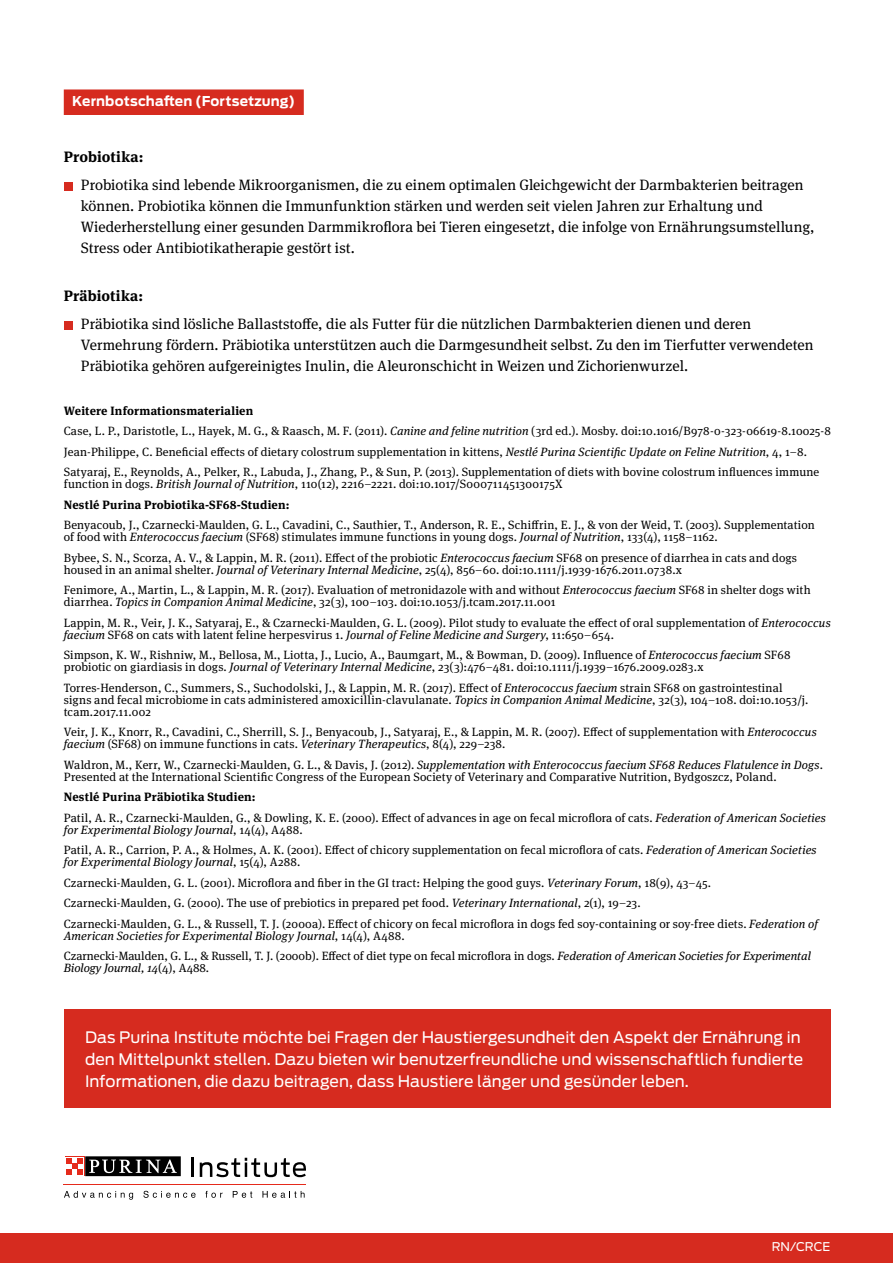
<style>
.page{position:relative;width:893px;height:1263px;background:#fff}
.page>*{position:absolute;margin:0;border:0;box-sizing:border-box;transform-origin:0 0}
.t1{font:15.75px/21.8px "Antenna";color:#fff}
.t2{font:15px/21px "Meta Serif Pro";letter-spacing:.005em;color:#000}
.t3{font:700 15px "Meta Serif Pro";letter-spacing:.01em;color:#000}
.t4{font:700 13.5px "Antenna";letter-spacing:.01em;color:#fff}
.t5{font:12px/20.5px "Meta Serif Pro";letter-spacing:.01em;color:#000}
.t6{font:italic 12px "Meta Serif Pro";color:#000}
.t7{font:12px "Antenna";letter-spacing:-.005em;color:#fff}
.s1{font-weight:700}
.s2{font-style:italic}
.s3{font-style:normal}
</style>
<div class="page">
<div style="left:0;top:1233px;width:893px;height:30px;background:#d62b1f"></div>
<hr style="left:64px;top:1184px;width:242px;height:1px;background:#e52a1b">
<svg style="left:192px;top:1158px;width:2px;height:19px"></svg>
<svg style="left:200px;top:1158px;width:106px;height:19px"></svg>
<svg style="left:64px;top:1191px;width:69px;height:9px"></svg>
<svg style="left:143px;top:1191px;width:53px;height:7px"></svg>
<svg style="left:205px;top:1191px;width:18px;height:7px"></svg>
<svg style="left:233px;top:1191px;width:19px;height:7px"></svg>
<svg style="left:262px;top:1191px;width:43px;height:7px"></svg>
<svg style="left:85px;top:1176px;width:96px;height:1px"></svg>
<svg style="left:65px;top:1156px;width:20px;height:20px"></svg>
<div style="left:85px;top:1156px;width:96px;height:20px;background:#000"></div>
<svg style="left:89px;top:1159px;width:88px;height:14px"></svg>
<div style="left:65px;top:1157px;width:19px;height:18px;background:#fff"></div>
<svg style="left:66px;top:1158px;width:17px;height:17px"></svg>
<div style="left:64px;top:89px;width:240px;height:26px;background:#d62b1f"></div>
<div style="left:64px;top:182px;width:8px;height:8px;background:#d62b1f"></div>
<div style="left:64px;top:321px;width:8px;height:8px;background:#d62b1f"></div>
<div style="left:64px;top:1009px;width:766px;height:99px;background:#d62b1f"></div>
<p class="t4" style="left:72px;top:92px;width:224px">Kernbotschaften (Fortsetzung)</p>
<p class="t3" style="left:64px;top:144px;width:81px">Probiotika:</p>
<p class="t2" style="left:81px;top:174px;width:735px">Probiotika sind lebende Mikroorganismen, die zu einem optimalen Gleichgewicht der Darmbakterien beitragen können. Probiotika können die Immunfunktion stärken und werden seit vielen Jahren zur Erhaltung und Wiederherstellung einer gesunden Darmmikroflora bei Tieren eingesetzt, die infolge von Ernährungsumstellung, Stress oder Antibiotikatherapie gestört ist.</p>
<p class="t3" style="left:64px;top:283px;width:81px">Präbiotika:</p>
<p class="t2" style="left:81px;top:313px;width:734px">Präbiotika sind lösliche Ballaststoffe, die als Futter für die nützlichen Darmbakterien dienen und deren<br>Vermehrung fördern. Präbiotika unterstützen auch die Darmgesundheit selbst. Zu den im Tierfutter verwendeten<br>Präbiotika gehören aufgereinigtes Inulin, die Aleuronschicht in Weizen und Zichorienwurzel.</p>
<p class="t5" style="left:64px;top:399px;width:768px"><span class="s1">Weitere Informationsmaterialien<br></span>Case, L. P., Daristotle, L., Hayek, M. G., &amp; Raasch, M. F. (2011). <span class="s2">Canine and feline nutrition</span> (3rd ed.). Mosby. doi:10.1016/B978-0-323-06619-8.10025-8<br>Jean-Philippe, C. Beneficial effects of dietary colostrum supplementation in kittens, <span class="s2">Nestlé Purina Scientific Update on Feline Nutrition</span>, 4, 1–8.<br>Satyaraj, E., Reynolds, A., Pelker, R., Labuda, J., Zhang, P., &amp; Sun, P. (2013). Supplementation of diets with bovine colostrum influences immune</p>
<p class="t5" style="left:64px;top:473px;width:500px">function in dogs. <span class="s2">British Journal of Nutrition</span>, 110(12), 2216–2221. doi:10.1017/S000711451300175X<br><span class="s1">Nestlé Purina Probiotika-SF68-Studien:</span></p>
<p class="t5" style="left:64px;top:518px;width:752px;line-height:12px">Benyacoub, J., Czarnecki-Maulden, G. L., Cavadini, C., Sauthier, T., Anderson, R. E., Schiffrin, E. J., &amp; von der Weid, T. (2003). Supplementation of food with <span class="s2">Enterococcus faecium</span> (SF68) stimulates immune functions in young dogs. <span class="s2">Journal of Nutrition</span>, 133(4), 1158–1162.</p>
<p class="t5" style="left:64px;top:551px;width:735px;line-height:12px">Bybee, S. N., Scorza, A. V., &amp; Lappin, M. R. (2011). Effect of the probiotic <span class="s2">Enterococcus faecium</span> SF68 on presence of diarrhea in cats and dogs housed in an animal shelter. <span class="s2">Journal of Veterinary Internal Medicine</span>, 25(4), 856–60. doi:10.1111/j.1939-1676.2011.0738.x</p>
<p class="t5" style="left:64px;top:583px;width:748px;line-height:12px">Fenimore, A., Martin, L., &amp; Lappin, M. R. (2017). Evaluation of metronidazole with and without <span class="s2">Enterococcus faecium</span> SF68 in shelter dogs with diarrhea. <span class="s2">Topics in Companion Animal Medicine</span>, 32(3), 100–103. doi:10.1053/j.tcam.2017.11.001</p>
<p class="t5" style="left:64px;top:616px;width:768px;line-height:12px">Lappin, M. R., Veir, J. K., Satyaraj, E., &amp; Czarnecki-Maulden, G. L. (2009). Pilot study to evaluate the effect of oral supplementation of <span class="s2">Enterococcus faecium</span> SF68 on cats with latent feline herpesvirus 1. <span class="s2">Journal of Feline Medicine and Surgery</span>, 11:650–654.</p>
<p class="t5" style="left:64px;top:648px;width:728px;line-height:12px">Simpson, K. W., Rishniw, M., Bellosa, M., Liotta, J., Lucio, A., Baumgart, M., &amp; Bowman, D. (2009). Influence of <span class="s2">Enterococcus faecium</span> SF68 probiotic on giardiasis in dogs. <span class="s2">Journal of Veterinary Internal Medicine</span>, 23(3):476–481. doi:10.1111/j.1939–1676.2009.0283.x</p>
<p class="t5" style="left:64px;top:681px;width:746px;line-height:12px">Torres-Henderson, C., Summers, S., Suchodolski, J., &amp; Lappin, M. R. (2017). Effect of <span class="s2">Enterococcus faecium</span> strain SF68 on gastrointestinal signs and fecal microbiome in cats administered amoxicillin-clavulanate. <span class="s2">Topics in Companion Animal Medicine</span>, 32(3), 104–108. doi:10.1053/j. tcam.2017.11.002</p>
<p class="t5" style="left:64px;top:725px;width:754px;line-height:12px">Veir, J. K., Knorr, R., Cavadini, C., Sherrill, S. J., Benyacoub, J., Satyaraj, E., &amp; Lappin, M. R. (2007). Effect of supplementation with <span class="s2">Enterococcus faecium</span> (SF68) on immune functions in cats. <span class="s2">Veterinary Therapeutics</span>, 8(4), 229–238.</p>
<p class="t5" style="left:64px;top:758px;width:761px;line-height:12px">Waldron, M., Kerr, W., Czarnecki-Maulden, G. L., &amp; Davis, J. (2012). <span class="s2">Supplementation with Enterococcus faecium SF68 Reduces Flatulence in Dogs</span>.<br>Presented at the International Scientific Congress of the European Society of Veterinary and Comparative Nutrition, Bydgoszcz, Poland.</p>
<p class="t5" style="left:64px;top:786px;width:764px"><span class="s1">Nestlé Purina Präbiotika Studien:<br></span>Patil, A. R., Czarnecki-Maulden, G., &amp; Dowling, K. E. (2000). Effect of advances in age on fecal microflora of cats. <span class="s2">Federation of American Societies</span></p>
<p class="t5" style="left:64px;top:819px;width:754px"><span class="s2">for Experimental Biology Journal</span>, 14(4), A488.<br>Patil, A. R., Carrion, P. A., &amp; Holmes, A. K. (2001). Effect of chicory supplementation on fecal microflora of cats. <span class="s2">Federation of American Societies</span></p>
<p class="t5" style="left:64px;top:851px;width:756px"><span class="s2">for Experimental Biology Journal</span>, 15(4), A288.<br>Czarnecki-Maulden, G. L. (2001). Microflora and fiber in the GI tract: Helping the good guys. <span class="s2">Veterinary Forum</span>, 18(9), 43–45.<br>Czarnecki-Maulden, G. (2000). The use of prebiotics in prepared pet food. <span class="s2">Veterinary International</span>, 2(1), 19–23.<br>Czarnecki-Maulden, G. L., &amp; Russell, T. J. (2000a). Effect of chicory on fecal microflora in dogs fed soy-containing or soy-free diets. <span class="s2">Federation of</span></p>
<p class="t5" style="left:64px;top:925px;width:749px"><span class="s2">American Societies for Experimental Biology Journal</span>, 14(4), A488.<br>Czarnecki-Maulden, G. L., &amp; Russell, T. J. (2000b). Effect of diet type on fecal microflora in dogs. <span class="s2">Federation of American Societies for Experimental</span></p>
<p class="t6" style="left:64px;top:959px;width:147px">Biology Journal, 14<span class="s3">(4), A488.</span></p>
<p class="t1" style="left:85px;top:1026px;width:720px">Das Purina Institute möchte bei Fragen der Haustiergesundheit den Aspekt der Ernährung in den Mittelpunkt stellen. Dazu bieten wir benutzerfreundliche und wissenschaftlich fundierte<br>Informationen, die dazu beitragen, dass Haustiere länger und gesünder leben.</p>
<p class="t7" style="left:772px;top:1239px;width:60px">RN/CRCE</p>
</div>
